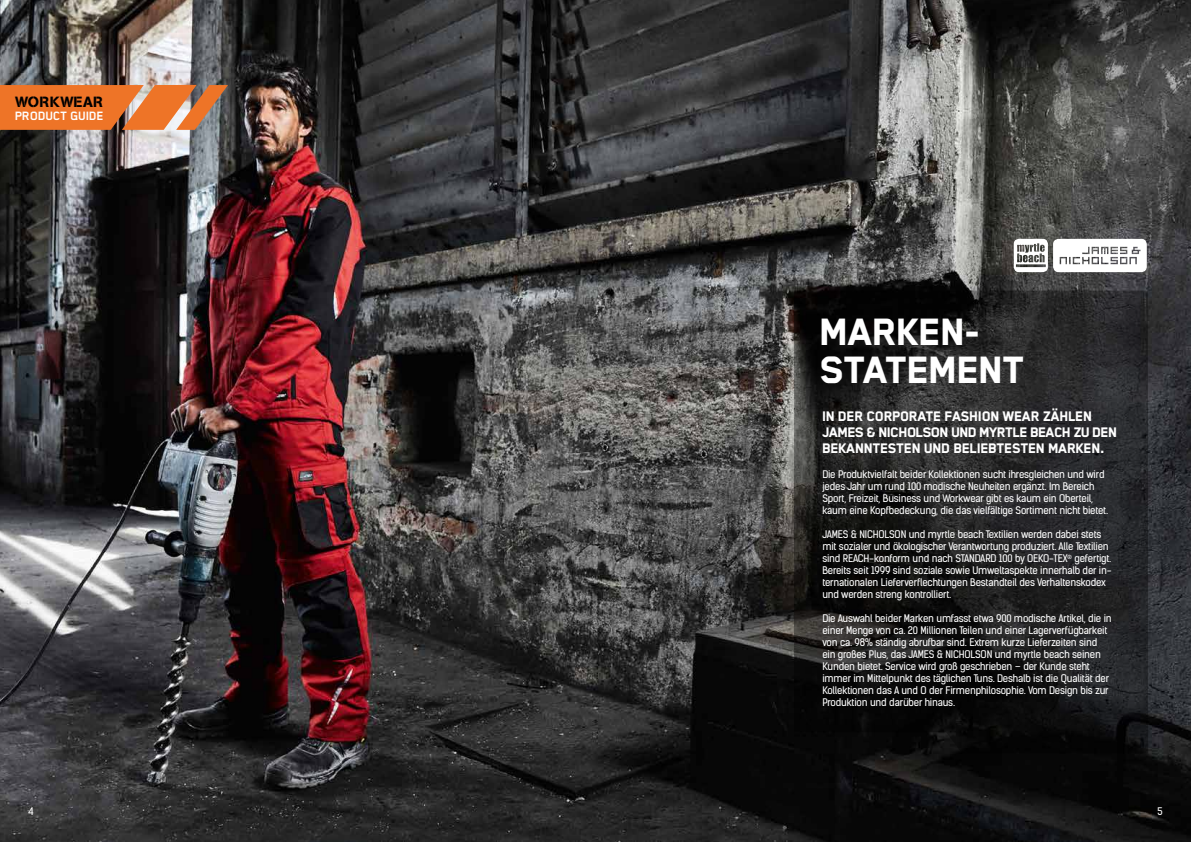
<style>
.page{position:relative;width:1191px;height:842px;background:#fff}
.page>*{position:absolute;margin:0;border:0;box-sizing:border-box;transform-origin:0 0}
.t1{font:800 44px/38px "Blender Pro";letter-spacing:-.02em;color:#fff}
.t2{font:800 16px/16px "Blender Pro";letter-spacing:-.02em;color:#fff}
.t3{font:500 14.7px "AG Buch Stencil BQ";letter-spacing:.02em;color:#000}
.t4{font:700 14px "Blender Pro";letter-spacing:-.02em;color:#fff}
.t5{font:10px/12px "Kelson Sans Regular BG";letter-spacing:-.02em;color:#fff}
</style>
<div class="page">
<img style="left:0;top:0;width:1191px;height:842px">
<svg style="left:1013px;top:239px;width:133px;height:33px"></svg>
<svg style="left:0;top:85px;width:228px;height:45px"></svg>
<svg style="left:794px;top:291px;width:354px;height:462px"></svg>
<h3 class="t3" style="left:15px;top:93px;width:89px">WORKWEAR</h3>
<h3 class="t4" style="left:15px;top:108px;width:90px">PRODUCT GUIDE</h3>
<h1 class="t1" style="left:820px;top:312px;width:207px">MARKEN-<br>STATEMENT</h1>
<h2 class="t2" style="left:822px;top:408px;width:296px">IN DER CORPORATE FASHION WEAR ZÄHLEN<br>JAMES &amp; NICHOLSON UND MYRTLE BEACH ZU DEN<br>BEKANNTESTEN UND BELIEBTESTEN MARKEN.</h2>
<p class="t5" style="left:822px;top:468px;width:287px">Die Produktvielfalt beider Kollektionen sucht ihresgleichen und wird jedes Jahr um rund 100 modische Neuheiten ergänzt. Im Bereich Sport, Freizeit, Business und Workwear gibt es kaum ein Oberteil, kaum eine Kopfbedeckung, die das vielfältige Sortiment nicht bietet.</p>
<p class="t5" style="left:822px;top:528px;width:291px">JAMES &amp; NICHOLSON und myrtle beach Textilien werden dabei stets mit sozialer und ökologischer Verantwortung produziert. Alle Textilien sind REACH-konform und nach STANDARD 100 by OEKO-TEX<sup>®</sup> gefertigt.<br>Bereits seit 1999 sind soziale sowie Umweltaspekte innerhalb der in&shy;ternationalen Lieferverflechtungen Bestandteil des Verhaltenskodex und werden streng kontrolliert.</p>
<p class="t5" style="left:822px;top:612px;width:291px">Die Auswahl beider Marken umfasst etwa 900 modische Artikel, die in einer Menge von ca. 20 Millionen Teilen und einer Lagerverfügbarkeit von ca. 98% ständig abrufbar sind. Extrem kurze Lieferzeiten sind ein großes Plus, das JAMES &amp; NICHOLSON und myrtle beach seinen Kunden bietet. Service wird groß geschrieben – der Kunde steht immer im Mittelpunkt des täglichen Tuns. Deshalb ist die Qualität der Kollektionen das A und O der Firmenphilosophie. Vom Design bis zur Produktion und darüber hinaus.</p>
<p class="t5" style="left:28px;top:806px;width:7px">4</p>
<p class="t5" style="left:1157px;top:806px;width:7px">5</p>
</div>
